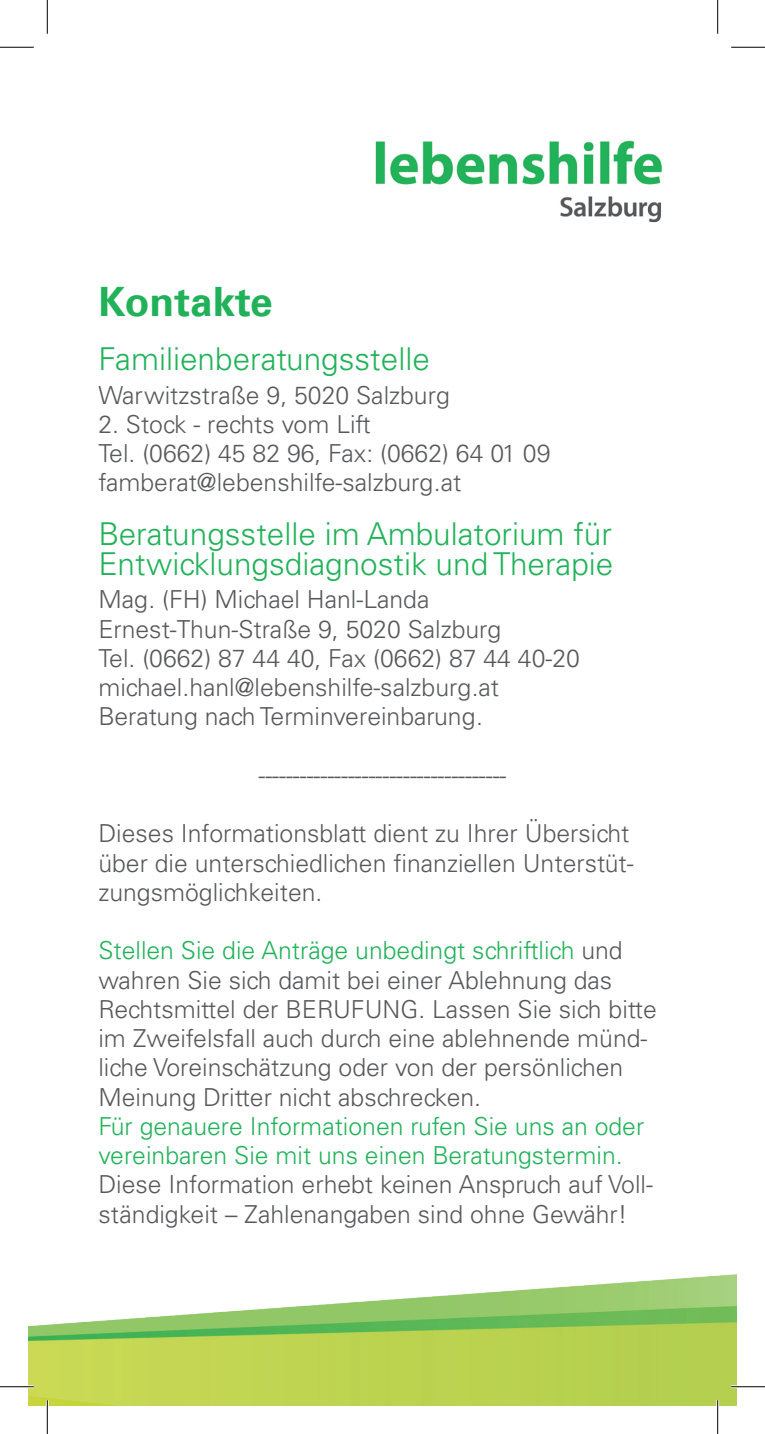
<style>
.page{position:relative;width:765px;height:1434px;background:#fff}
.page>*{position:absolute;margin:0;border:0;box-sizing:border-box;transform-origin:0 0}
.t1{font:700 40.5px "Univers LT";color:#21b259}
.t2{font:300 31.5px/29.2px "Univers LT Std";color:#21b259}
.t3{font:300 24.75px/29.2px "Univers LT Std";color:#57585a}
.t4{font:300 24.75px/29.2px "Univers LT Std";color:#21b259}
.s1{color:#21b259}
</style>
<div class="page">
<img style="left:375px;top:140px;width:288px;height:83px">
<img style="left:28px;top:1274px;width:708px;height:132px">
<hr style="left:0;top:1385px;width:34px;height:3px;background:#fff">
<hr style="left:730px;top:1385px;width:34px;height:3px;background:#fff">
<hr style="left:46px;top:1400px;width:3px;height:34px;background:#fff">
<hr style="left:716px;top:1400px;width:2px;height:34px;background:#fff">
<hr style="left:0;top:47px;width:34px;height:1px;background:#000">
<hr style="left:730px;top:47px;width:34px;height:1px;background:#000">
<hr style="left:0;top:1386px;width:34px;height:1px;background:#000">
<hr style="left:730px;top:1386px;width:34px;height:1px;background:#000">
<hr style="left:47px;top:0;width:1px;height:34px;background:#000">
<hr style="left:47px;top:1400px;width:1px;height:34px;background:#000">
<hr style="left:717px;top:0;width:1px;height:34px;background:#000">
<hr style="left:717px;top:1400px;width:1px;height:34px;background:#000">
<h1 class="t1" style="left:98px;top:278px;width:176px">Kontakte</h1>
<p class="t2" style="left:98px;top:344px;width:333px">Familienberatungsstelle</p>
<p class="t3" style="left:98px;top:380px;width:353px">Warwitzstraße 9, 5020 Salzburg</p>
<p class="t3" style="left:98px;top:409px;width:453px">2. Stock - rechts vom Lift<br>Tel. (0662) 45 82 96, Fax: (0662) 64 01 09 famberat@lebenshilfe-salzburg.at</p>
<p class="t2" style="left:98px;top:520px;width:516px">Beratungsstelle im Ambulatorium für<br>Entwicklungsdiagnostik und Therapie</p>
<p class="t3" style="left:98px;top:585px;width:483px">Mag. (FH) Michael Hanl-Landa Ernest-Thun-Straße 9, 5020 Salzburg<br>Tel. (0662) 87 44 40, Fax (0662) 87 44 40-20 michael.hanl@lebenshilfe-salzburg.at Beratung nach Terminvereinbarung.</p>
<p class="t3" style="left:258px;top:760px;width:249px">------------------------------------</p>
<p class="t3" style="left:98px;top:819px;width:536px">Dieses Informationsblatt dient zu Ihrer Übersicht über die unterschiedlichen finanziellen Unterstüt&shy;zungsmöglichkeiten.</p>
<p class="t3" style="left:98px;top:936px;width:559px"><span class="s1">Stellen Sie die Anträge unbedingt schriftlich</span> und wahren Sie sich damit bei einer Ablehnung das Rechtsmittel der BERUFUNG. Lassen Sie sich bitte im Zweifelsfall auch durch eine ablehnende münd&shy;liche Voreinschätzung oder von der persönlichen Meinung Dritter nicht abschrecken.</p>
<p class="t4" style="left:98px;top:1111px;width:547px">Für genauere Informationen rufen Sie uns an oder vereinbaren Sie mit uns einen Beratungstermin.</p>
<p class="t3" style="left:98px;top:1170px;width:556px">Diese Information erhebt keinen Anspruch auf Voll&shy;ständigkeit – Zahlenangaben sind ohne Gewähr!</p>
</div>
